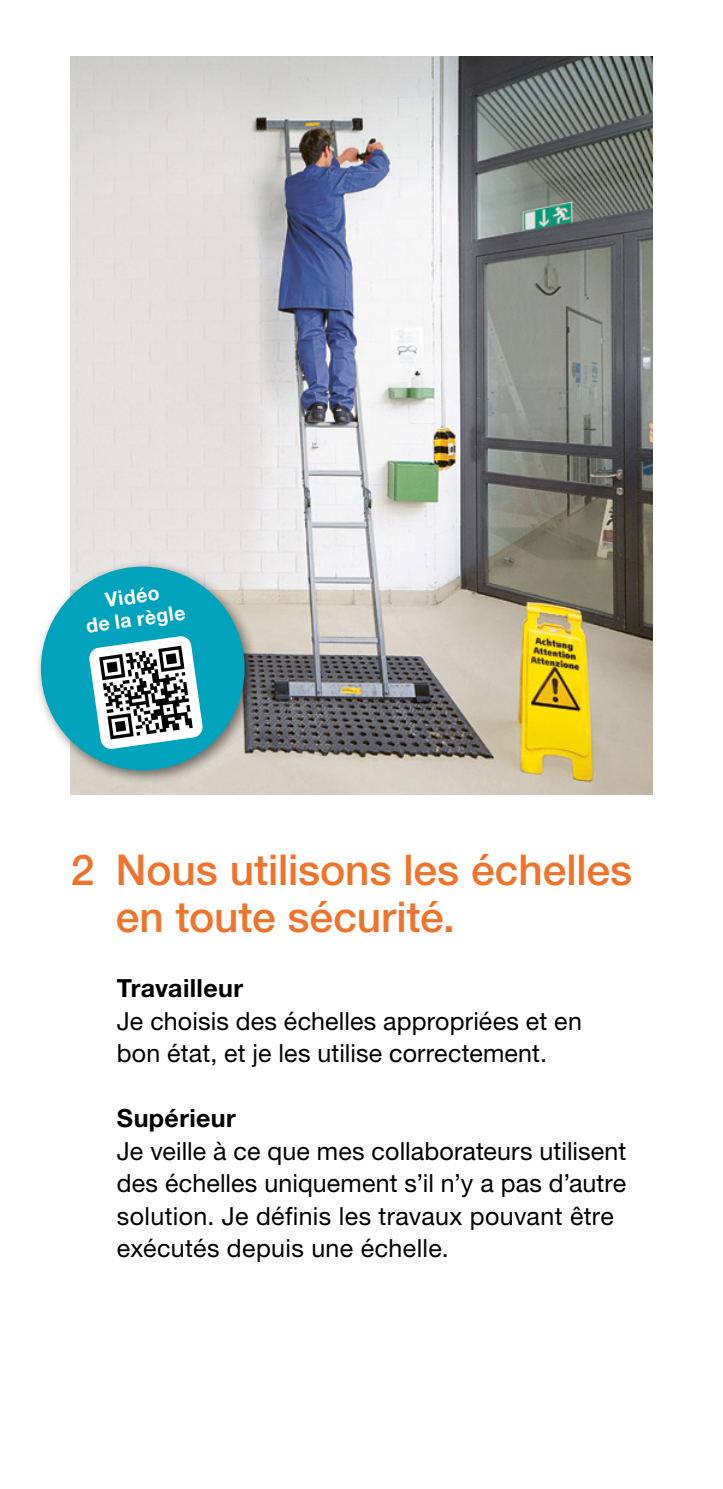
<style>
.page{position:relative;width:723px;height:1489px;background:#fff}
.page>*{position:absolute;margin:0;border:0;box-sizing:border-box;transform-origin:0 0}
.t1{font:500 42.5px/47.5px "Helvetica Neue LT Std";color:#ee742d}
.t2{font:25px/32.5px "Helvetica Neue LT Std";letter-spacing:.01em;color:#000}
.t3{font:700 25px "Helvetica Neue LT Std";letter-spacing:.015em;color:#000}
.t4{font:700 20px/22.8px "Helvetica Neue LT Std";color:#fff;text-align:center}
</style>
<div class="page">
<img style="left:71px;top:57px;width:581px;height:737px">
<div style="left:33px;top:558px;width:226px;height:226px;background:#000;opacity:.5"></div>
<div style="left:41px;top:566px;width:204px;height:204px;background:#00a2bc;border-radius:50%"></div>
<svg style="left:89px;top:636px;width:114px;height:113px"></svg>
<p class="t4" style="left:81px;top:591px;width:102px;rotate:-8deg">Vidéo<br>de la règle</p>
<h1 class="t1" style="left:116px;top:845px;width:518px;text-indent:-45px">2 Nous utilisons les échelles en toute sécurité.</h1>
<p class="t3" style="left:117px;top:972px;width:128px">Travailleur</p>
<p class="t2" style="left:117px;top:1004px;width:466px">Je choisis des échelles appropriées et en bon état, et je les utilise correctement.</p>
<p class="t3" style="left:117px;top:1102px;width:121px">Supérieur</p>
<p class="t2" style="left:117px;top:1134px;width:511px">Je veille à ce que mes collaborateurs utilisent des échelles uniquement s’il n’y a pas d’autre solution. Je définis les travaux pouvant être exécutés depuis une échelle.</p>
</div>
